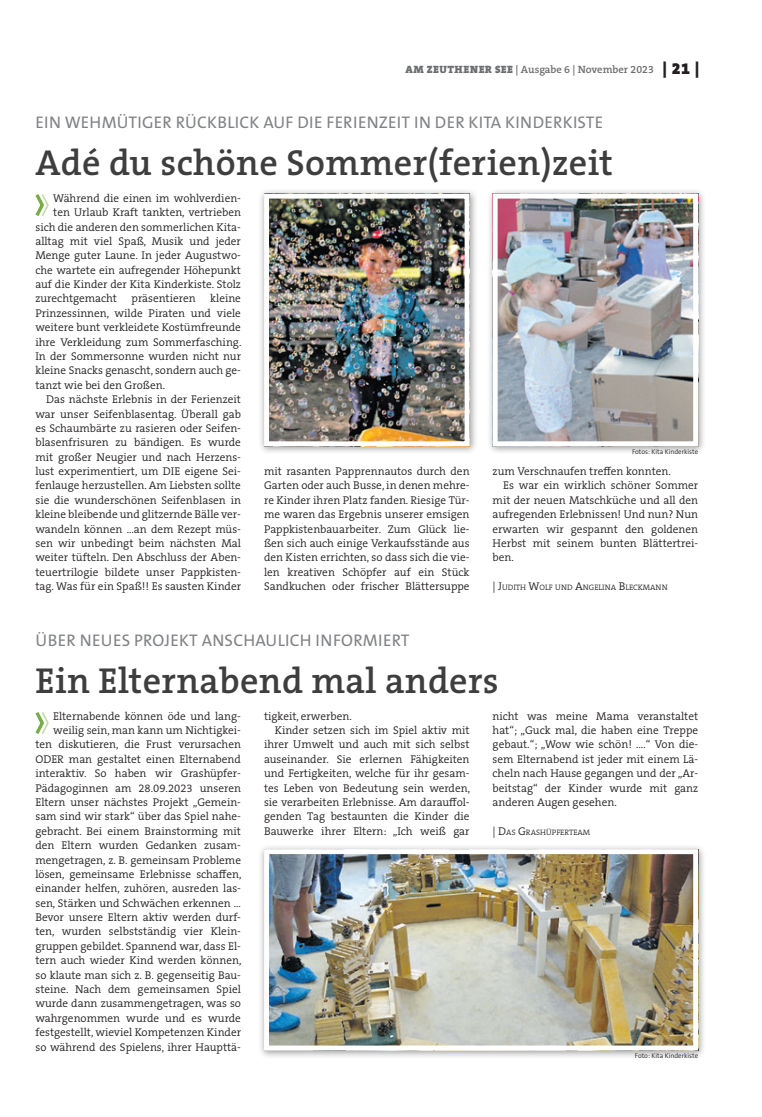
<style>
.page{position:relative;width:762px;height:1117px;background:#fff}
.page>*{position:absolute;margin:0;border:0;box-sizing:border-box;transform-origin:0 0}
.ÜS_2{font:600 36.25px "The Serif B W6";letter-spacing:.01em;color:#3e3e3f}
.DZ{font:16.88px "The Sans B W5 Plain";letter-spacing:.015em;color:#808285}
.FT{font:300 11.25px/14.4px "The Serif B W4";color:#231f20;text-align:justify}
.t1{font:600 10.62px "The Serif B W6";color:#6c6d70}
.AUTORENZEILE{font:300 7.88px "The Serif B W4";color:#231f20}
.Fotozeile{font:300 6.88px "The Sans B W4";color:#231f20}
.s1{font-family:"The Serif B W9";font-weight:900}
.s2{font-family:"The Serif B W9";font-weight:900;font-size:16.25px;color:#231f20}
.s3{font-size:11.25px}
</style>
<div class="page">
<svg style="left:35px;top:194px;width:14px;height:22px"></svg>
<div style="left:258px;top:188px;width:219px;height:266px;background:#231f20;opacity:.45"></div>
<img style="left:270px;top:199px;width:193px;height:241px">
<div style="left:264px;top:193px;width:205px;height:253px;border:5px solid #fff"></div>
<div style="left:487px;top:188px;width:219px;height:266px;background:#231f20;opacity:.45"></div>
<img style="left:499px;top:199px;width:193px;height:241px">
<div style="left:493px;top:193px;width:205px;height:253px;border:5px solid #fff"></div>
<svg style="left:35px;top:712px;width:14px;height:22px"></svg>
<div style="left:258px;top:843px;width:448px;height:215px;background:#231f20;opacity:.45"></div>
<img style="left:270px;top:854px;width:422px;height:190px">
<div style="left:264px;top:848px;width:434px;height:202px;border:5px solid #fff"></div>
<p class="t1" style="left:405px;top:63px;width:295px"><span class="s1">AM ZEUTHENER SEE</span> | Ausgabe 6 | November 2023 <span class="s2">| 21 |</span></p>
<p class="DZ" style="left:36px;top:111px;width:569px">EIN WEHMÜTIGER RÜCKBLICK AUF DIE FERIENZEIT IN DER KITA KINDERKISTE</p>
<p class="ÜS_2" style="left:35px;top:139px;width:579px">Adé du schöne Sommer(ferien)zeit</p>
<p class="FT" style="left:53px;top:191px;width:189px">Während die einen im wohlverdien-</p>
<p class="FT" style="left:53px;top:205px;width:189px">ten Urlaub Kraft tankten, vertrieben</p>
<p class="FT" style="left:35px;top:219px;width:206px">sich die anderen den sommerlichen Kita-</p>
<p class="FT" style="left:35px;top:234px;width:207px">alltag mit viel Spaß, Musik und jeder</p>
<p class="FT" style="left:35px;top:248px;width:207px">Menge guter Laune. In jeder Augustwo-</p>
<p class="FT" style="left:35px;top:263px;width:207px">che wartete ein aufregender Höhepunkt</p>
<p class="FT" style="left:35px;top:277px;width:207px">auf die Kinder der Kita Kinderkiste. Stolz</p>
<p class="FT" style="left:35px;top:291px;width:83px">zurechtgemacht</p>
<p class="FT" style="left:132px;top:291px;width:66px">präsentieren</p>
<p class="FT" style="left:35px;top:291px;width:207px;text-indent:175px">kleine Prinzessinnen, wilde Piraten und viele weitere bunt verkleidete Kostümfreunde ihre Verkleidung zum Sommerfasching.<br>In der Sommersonne wurden nicht nur kleine Snacks genascht, sondern auch ge&shy;tanzt wie bei den Großen.</p>
<p class="FT" style="left:35px;top:392px;width:207px;text-indent:11px">Das nächste Erlebnis in der Ferienzeit war unser Seifenblasentag. Überall gab es Schaumbärte zu rasieren oder Seifen&shy;blasenfrisuren zu bändigen. Es wurde mit großer Neugier und nach Herzens&shy;lust experimentiert, um DIE eigene Sei&shy;fenlauge herzustellen. Am Liebsten sollte sie die wunderschönen Seifenblasen in kleine bleibende und glitzernde Bälle ver&shy;wandeln können ... an dem Rezept müs&shy;sen wir unbedingt beim nächsten Mal weiter tüfteln. Den Abschluss der Aben&shy;teuertrilogie bildete unser Pappkisten&shy;tag. Was für ein Spaß!! Es sausten Kinder</p>
<p class="Fotozeile" style="left:632px;top:447px;width:68px">Fotos: Kita Kinderkiste</p>
<p class="FT" style="left:264px;top:464px;width:207px">mit rasanten Papprennautos durch den Garten oder auch Busse, in denen mehre&shy;re Kinder ihren Platz fanden. Riesige Tür&shy;me waren das Ergebnis unserer emsigen Pappkistenbauarbeiter. Zum Glück lie&shy;ßen sich auch einige Verkaufsstände aus den Kisten errichten, so dass sich die vie&shy;len kreativen Schöpfer auf ein Stück Sandkuchen oder frischer Blättersuppe</p>
<p class="FT" style="left:493px;top:464px;width:180px">zum Verschnaufen treffen konnten.</p>
<p class="FT" style="left:493px;top:478px;width:207px;text-indent:11px">Es war ein wirklich schöner Sommer mit der neuen Matschküche und all den aufregenden Erlebnissen! Und nun? Nun erwarten wir gespannt den goldenen Herbst mit seinem bunten Blättertrei&shy;ben.</p>
<p class="AUTORENZEILE" style="left:493px;top:582px;width:176px"><span class="s3">| J</span>UDITH <span class="s3">W</span>OLF UND <span class="s3">A</span>NGELINA <span class="s3">B</span>LECKMANN</p>
<p class="DZ" style="left:36px;top:629px;width:375px">ÜBER NEUES PROJEKT ANSCHAULICH INFORMIERT</p>
<p class="ÜS_2" style="left:35px;top:656px;width:465px">Ein Elternabend mal anders</p>
<p class="FT" style="left:53px;top:708px;width:189px">Elternabende können öde und lang-</p>
<p class="FT" style="left:53px;top:723px;width:189px">weilig sein, man kann um Nichtigkei-</p>
<p class="FT" style="left:35px;top:737px;width:207px">ten diskutieren, die Frust verursachen</p>
<p class="FT" style="left:35px;top:751px;width:207px">ODER man gestaltet einen Elternabend</p>
<p class="FT" style="left:35px;top:766px;width:207px">interaktiv. So haben wir Grashüpfer-</p>
<p class="FT" style="left:35px;top:780px;width:207px">Pädagoginnen am 28.09.2023 unseren</p>
<p class="FT" style="left:35px;top:794px;width:207px">Eltern unser nächstes Projekt „Gemein-</p>
<p class="FT" style="left:35px;top:809px;width:207px">sam sind wir stark“ über das Spiel nahe-</p>
<p class="FT" style="left:35px;top:823px;width:207px">gebracht. Bei einem Brainstorming mit</p>
<p class="FT" style="left:35px;top:838px;width:207px">den Eltern wurden Gedanken zusam-</p>
<p class="FT" style="left:35px;top:852px;width:207px">mengetragen, z. B. gemeinsam Probleme</p>
<p class="FT" style="left:35px;top:866px;width:208px">lösen, gemeinsame Erlebnisse schaffen,</p>
<p class="FT" style="left:35px;top:881px;width:207px">einander helfen, zuhören, ausreden las-</p>
<p class="FT" style="left:35px;top:895px;width:202px">sen, Stärken und Schwächen erkennen ...</p>
<p class="FT" style="left:35px;top:909px;width:207px">Bevor unsere Eltern aktiv werden durf-</p>
<p class="FT" style="left:35px;top:924px;width:207px">ten, wurden selbstständig vier Klein-</p>
<p class="FT" style="left:35px;top:938px;width:207px">gruppen gebildet. Spannend war, dass El-</p>
<p class="FT" style="left:35px;top:953px;width:208px">tern auch wieder Kind werden können,</p>
<p class="FT" style="left:35px;top:967px;width:207px">so klaute man sich z. B. gegenseitig Bau-</p>
<p class="FT" style="left:35px;top:981px;width:207px">steine. Nach dem gemeinsamen Spiel</p>
<p class="FT" style="left:35px;top:996px;width:207px">wurde dann zusammengetragen, was so</p>
<p class="FT" style="left:35px;top:1010px;width:207px">wahrgenommen wurde und es wurde</p>
<p class="FT" style="left:35px;top:1024px;width:207px">festgestellt, wieviel Kompetenzen Kinder</p>
<p class="FT" style="left:35px;top:1039px;width:207px">so während des Spielens, ihrer Haupttä-</p>
<p class="FT" style="left:264px;top:708px;width:89px">tigkeit, erwerben.</p>
<p class="FT" style="left:264px;top:723px;width:208px;text-indent:11px">Kinder setzen sich im Spiel aktiv mit ihrer Umwelt und auch mit sich selbst auseinander. Sie erlernen Fähigkeiten und Fertigkeiten, welche für ihr gesam&shy;tes Leben von Bedeutung sein werden, sie verarbeiten Erlebnisse. Am darauffol&shy;genden Tag bestaunten die Kinder die Bauwerke ihrer Eltern: „Ich weiß gar</p>
<p class="FT" style="left:493px;top:708px;width:207px">nicht was meine Mama veranstaltet hat“; „Guck mal, die haben eine Treppe gebaut.“; „Wow wie schön! ….“ Von die&shy;sem Elternabend ist jeder mit einem Lä&shy;cheln nach Hause gegangen und der „Ar&shy;beitstag“ der Kinder wurde mit ganz anderen Augen gesehen.</p>
<p class="AUTORENZEILE" style="left:493px;top:826px;width:99px"><span class="s3">| D</span>AS <span class="s3">G</span>RASHÜPFERTEAM</p>
<p class="Fotozeile" style="left:635px;top:1051px;width:65px">Foto: Kita Kinderkiste</p>
</div>
